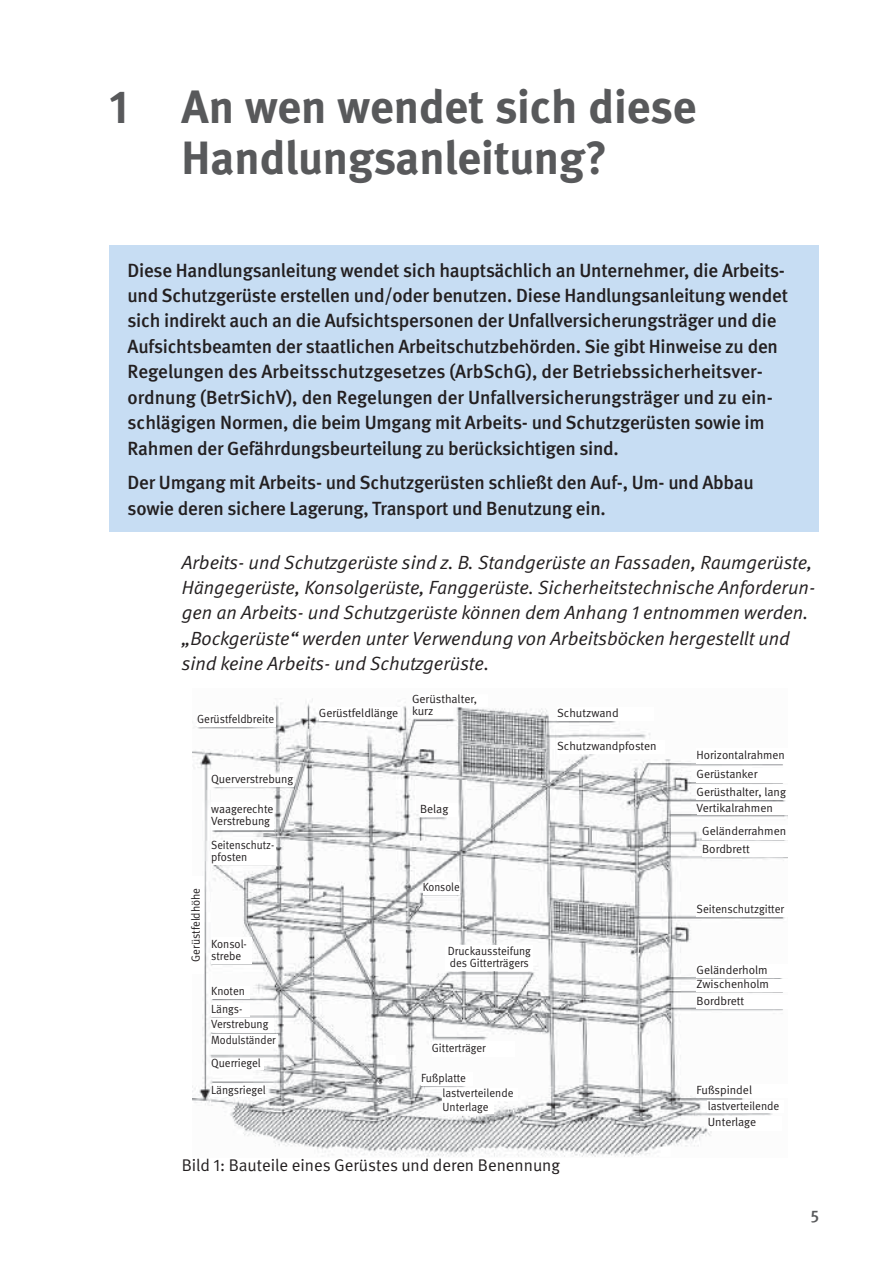
<style>
.page{position:relative;width:893px;height:1263px;background:#fff}
.page>*{position:absolute;margin:0;border:0;box-sizing:border-box;transform-origin:0 0}
.t1{font:700 46.65px/51.2px "DGUV Meta";color:#58595b;text-align:center}
.t2{font:500 19.05px/25.5px "DGUV Meta";letter-spacing:-.01em;color:#231f20}
.t3{font:italic 19.05px/25.5px "DGUV Meta";color:#231f20}
.t4{font:16.95px "DGUV Meta";color:#231f20}
.t5{font:500 16.95px "DGUV Meta";color:#58595b}
.t6{font:11.85px/11.9px "DGUV Meta";color:#231f20}
.t7{font:11.85px/15.5px "DGUV Meta";color:#231f20;scale:.95 1}
.t8{font:11.85px/16.4px "DGUV Meta";color:#231f20;scale:.96 1}
.t9{font:11.85px/11.9px "DGUV Meta";color:#231f20;scale:.92 1}
</style>
<div class="page">
<div style="left:110px;top:245px;width:709px;height:287px;background:#c7ddf3"></div>
<img style="left:192px;top:698px;width:596px;height:459px">
<div style="left:697px;top:748px;width:96px;height:16px;background:#fff"></div>
<div style="left:557px;top:707px;width:97px;height:14px;background:#fff"></div>
<div style="left:319px;top:707px;width:81px;height:13px;background:#fff"></div>
<div style="left:197px;top:713px;width:78px;height:14px;background:#fff"></div>
<div style="left:211px;top:774px;width:83px;height:13px;background:#fff"></div>
<div style="left:211px;top:803px;width:63px;height:27px;background:#fff"></div>
<div style="left:211px;top:840px;width:65px;height:25px;background:#fff"></div>
<div style="left:420px;top:803px;width:38px;height:14px;background:#fff"></div>
<div style="left:423px;top:882px;width:37px;height:12px;background:#fff"></div>
<div style="left:446px;top:945px;width:87px;height:13px;background:#fff"></div>
<div style="left:446px;top:958px;width:87px;height:13px;background:#fff"></div>
<div style="left:432px;top:1041px;width:83px;height:16px;background:#fff"></div>
<div style="left:421px;top:1072px;width:52px;height:14px;background:#fff"></div>
<div style="left:443px;top:1088px;width:75px;height:12px;background:#fff"></div>
<div style="left:443px;top:1102px;width:51px;height:12px;background:#fff"></div>
<div style="left:211px;top:938px;width:40px;height:26px;background:#fff"></div>
<div style="left:211px;top:986px;width:38px;height:12px;background:#fff"></div>
<div style="left:189px;top:876px;width:15px;height:98px;background:#fff"></div>
<div style="left:211px;top:1003px;width:38px;height:14px;background:#fff"></div>
<div style="left:211px;top:1019px;width:63px;height:13px;background:#fff"></div>
<div style="left:211px;top:1034px;width:67px;height:13px;background:#fff"></div>
<div style="left:211px;top:1058px;width:52px;height:12px;background:#fff"></div>
<div style="left:211px;top:1085px;width:55px;height:11px;background:#fff"></div>
<svg style="left:412px;top:698px;width:76px;height:21px"></svg>
<div style="left:557px;top:740px;width:107px;height:14px;background:#fff"></div>
<div style="left:697px;top:768px;width:96px;height:15px;background:#fff"></div>
<div style="left:697px;top:803px;width:98px;height:12px;background:#fff"></div>
<div style="left:697px;top:903px;width:103px;height:13px;background:#fff"></div>
<div style="left:697px;top:964px;width:96px;height:13px;background:#fff"></div>
<div style="left:697px;top:979px;width:96px;height:13px;background:#fff"></div>
<div style="left:697px;top:995px;width:96px;height:13px;background:#fff"></div>
<div style="left:697px;top:1084px;width:96px;height:13px;background:#fff"></div>
<div style="left:702px;top:825px;width:97px;height:15px;background:#fff"></div>
<div style="left:702px;top:843px;width:97px;height:14px;background:#fff"></div>
<div style="left:708px;top:1101px;width:76px;height:12px;background:#fff"></div>
<div style="left:708px;top:1116px;width:74px;height:14px;background:#fff"></div>
<div style="left:697px;top:786px;width:96px;height:14px;background:#fff"></div>
<h1 class="t1" style="left:110px;top:85px;width:588px">1 An wen wendet sich diese<br>Handlungsanleitung?</h1>
<p class="t2" style="left:128px;top:259px;width:662px">Diese Handlungsanleitung wendet sich hauptsächlich an Unternehmer, die Arbeits&shy;und Schutzgerüste erstellen und/oder benutzen. Diese Handlungsanleitung wendet sich indirekt auch an die Aufsichtspersonen der Unfallversicherungsträger und die Aufsichtsbeamten der staatlichen Arbeitschutzbehörden. Sie gibt Hinweise zu den Regelungen des Arbeitsschutzgesetzes (ArbSchG), der Betriebssicherheitsver&shy;ordnung (BetrSichV), den Regelungen der Unfallversicherungsträger und zu ein&shy;schlägigen Normen, die beim Umgang mit Arbeits- und Schutzgerüsten sowie im Rahmen der Gefährdungsbeurteilung zu berücksichtigen sind.</p>
<p class="t2" style="left:128px;top:471px;width:628px">Der Umgang mit Arbeits- und Schutzgerüsten schließt den Auf-, Um- und Abbau sowie deren sichere Lagerung, Transport und Benutzung ein.</p>
<p class="t3" style="left:182px;top:551px;width:635px">Arbeits- und Schutzgerüste sind z. B. Standgerüste an Fassaden, Raumgerüste, Hängegerüste, Konsolgerüste, Fanggerüste. Sicherheitstechnische Anforderun&shy;gen an Arbeits- und Schutzgerüste können dem Anhang 1 entnommen werden. „Bockgerüste“ werden unter Verwendung von Arbeitsböcken hergestellt und sind keine Arbeits- und Schutzgerüste.</p>
<p class="t7" style="left:197px;top:712px;width:83px">Gerüstfeldbreite</p>
<p class="t7" style="left:189px;top:962px;width:79px;rotate:-90deg">Gerüstfeldhöhe</p>
<p class="t6" style="left:211px;top:774px;width:84px">Querverstrebung</p>
<p class="t6" style="left:211px;top:804px;width:64px">waagerechte<br>Verstrebung</p>
<p class="t9" style="left:211px;top:840px;width:70px">Seitenschutz&shy;pfosten</p>
<p class="t7" style="left:211px;top:939px;width:39px;line-height:11.9px">Konsol&shy;strebe</p>
<p class="t7" style="left:211px;top:984px;width:37px">Knoten</p>
<p class="t7" style="left:211px;top:1002px;width:69px">Längs-<br>Verstrebung<br>Modulständer</p>
<p class="t7" style="left:211px;top:1056px;width:54px">Querriegel</p>
<p class="t7" style="left:211px;top:1083px;width:59px">Längsriegel</p>
<p class="t6" style="left:412px;top:694px;width:67px">Gerüsthalter, kurz</p>
<p class="t6" style="left:319px;top:707px;width:81px">Gerüstfeldlänge</p>
<p class="t6" style="left:557px;top:708px;width:63px">Schutzwand</p>
<p class="t6" style="left:420px;top:804px;width:30px">Belag</p>
<p class="t6" style="left:557px;top:741px;width:101px">Schutzwandpfosten</p>
<p class="t9" style="left:423px;top:882px;width:42px">Konsole</p>
<p class="t7" style="left:448px;top:945px;width:89px;line-height:12.6px">Druckaussteifung des Gitterträgers</p>
<p class="t7" style="left:432px;top:1041px;width:58px">Gitterträger</p>
<p class="t7" style="left:443px;top:1071px;width:76px;text-indent:-21px">Fußplatte lastverteilende</p>
<p class="t7" style="left:443px;top:1100px;width:50px">Unterlage</p>
<p class="t4" style="left:182px;top:1159px;width:380px">Bild 1: Bauteile eines Gerüstes und deren Benennung</p>
<p class="t6" style="left:697px;top:750px;width:90px">Horizontalrahmen</p>
<p class="t6" style="left:697px;top:769px;width:62px">Gerüstanker</p>
<p class="t6" style="left:697px;top:803px;width:78px">Vertikalrahmen</p>
<p class="t6" style="left:697px;top:787px;width:91px">Gerüsthalter, lang</p>
<p class="t6" style="left:702px;top:823px;width:85px;line-height:17.4px">Geländerrahmen<br>Bordbrett</p>
<p class="t8" style="left:697px;top:901px;width:93px">Seitenschutzgitter</p>
<p class="t6" style="left:697px;top:963px;width:74px;line-height:14.7px">Geländerholm<br>Zwischenholm</p>
<p class="t6" style="left:697px;top:995px;width:49px">Bordbrett</p>
<p class="t6" style="left:697px;top:1085px;width:57px">Fußspindel</p>
<p class="t8" style="left:708px;top:1099px;width:76px">lastverteilende<br>Unterlage</p>
<p class="t5" style="left:811px;top:1210px;width:10px">5</p>
</div>
